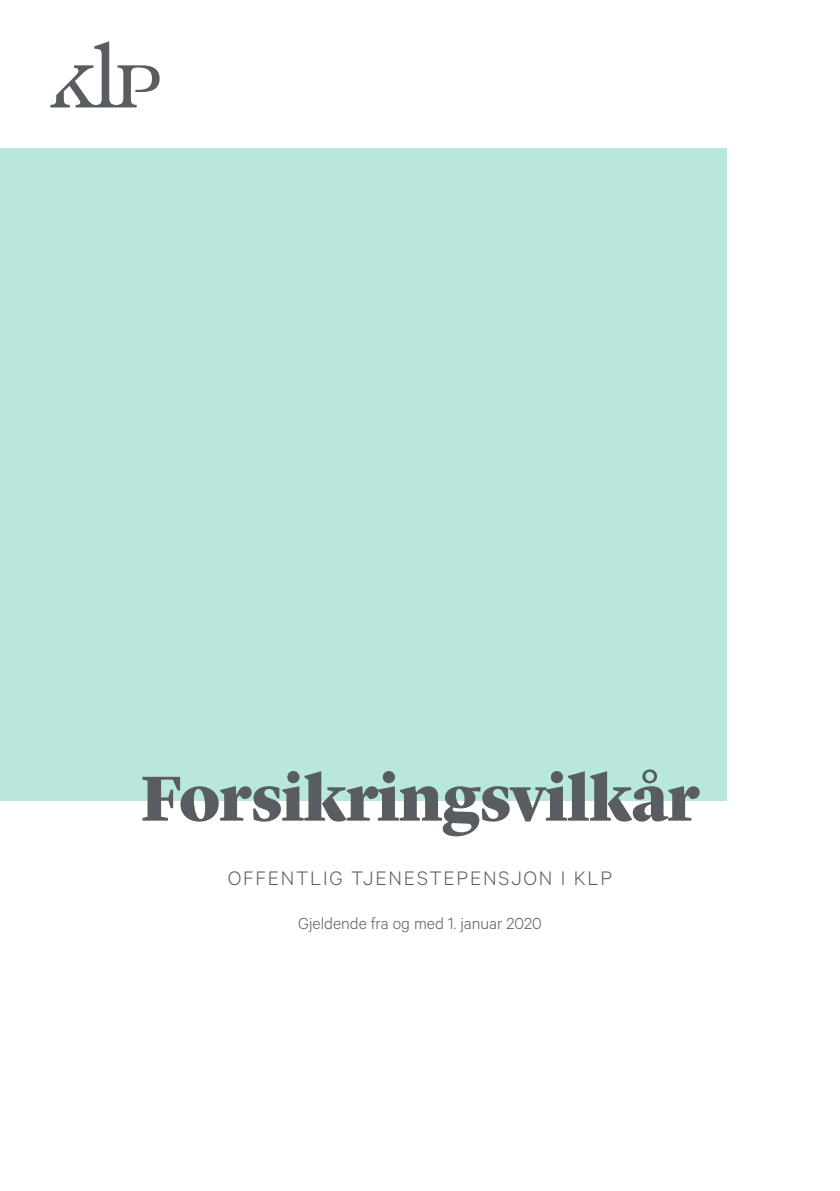
<style>
.page{position:relative;width:840px;height:1191px;background:#fff}
.page>*{position:absolute;margin:0;border:0;box-sizing:border-box;transform-origin:0 0}
.t1{font:900 66px "Lyon Display";letter-spacing:-.01em;color:#595c61}
.t2{font:300 22px "Calibre";letter-spacing:.08em;color:#595c61}
.t3{font:300 18px "Calibre";color:#595c61}
</style>
<div class="page">
<div style="left:0;top:149px;width:726px;height:652px;background:#b7e7dd"></div>
<svg style="left:50px;top:41px;width:109px;height:66px"></svg>
<h1 class="t1" style="left:141px;top:749px;width:558px">Forsikringsvilkår</h1>
<p class="t2" style="left:228px;top:865px;width:385px">OFFENTLIG TJENESTEPENSJON I KLP</p>
<p class="t3" style="left:298px;top:912px;width:245px">Gjeldende fra og med 1. januar 2020</p>
</div>
